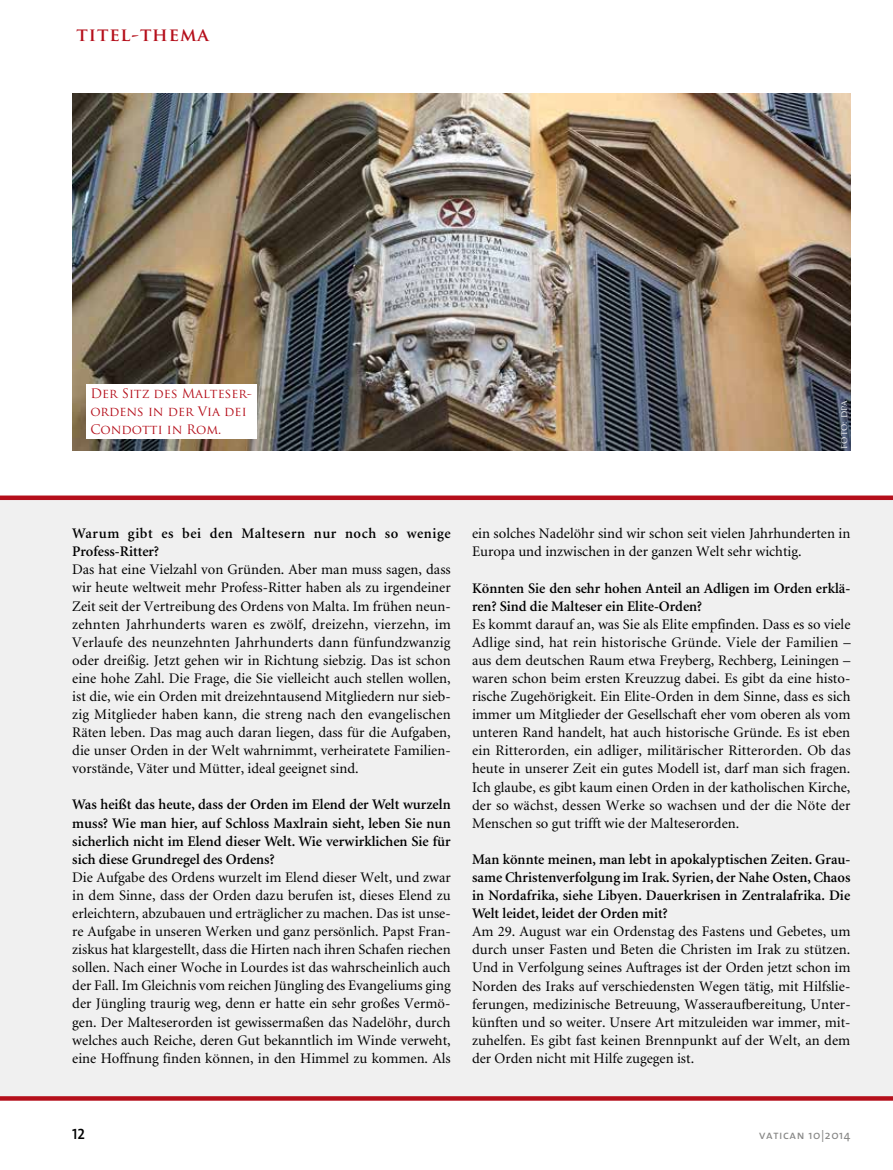
<style>
.page{position:relative;width:893px;height:1170px;background:#fff}
.page>*{position:absolute;margin:0;border:0;box-sizing:border-box;transform-origin:0 0}
.t1{font:700 18px "Trajan Pro";letter-spacing:.05em;color:#b50f1b}
.t2{font:15px "The Sans Semi Bold Caps";color:#000}
.t3{font:14.7px/18.1px "Minion";color:#000;text-align:justify}
.t4{font:600 14.7px/18.1px "Minion";color:#000;text-align:justify}
.t5{font:600 14.7px/18.1px "Minion";letter-spacing:.035em;color:#000}
.t6{font:12.75px/18px "Trajan Pro";color:#b50f1b}
.t7{font:12px "The Sans Caps";letter-spacing:.05em;color:#878786}
.t8{font:9px "Trajan Pro";color:#fff}
.s1{font-family:"The Sans"}
</style>
<div class="page">
<img style="left:72px;top:94px;width:778px;height:357px">
<div style="left:0;top:495px;width:893px;height:605px;background:#f0f0f0"></div>
<div style="left:86px;top:384px;width:170px;height:54px;background:#fff"></div>
<p class="t1" style="left:77px;top:23px;width:134px">TITEL-THEMA</p>
<p class="t6" style="left:90px;top:384px;width:163px">Der Sitz des Malteser&shy;ordens in der Via dei<br>Condotti in Rom.</p>
<p class="t8" style="left:838px;top:448px;width:50px;rotate:-90deg">foto: dpa</p>
<p class="t5" style="left:72px;top:524px;width:380px">Warum gibt es bei den Maltesern nur noch so wenige<br>Profess-Ritter?</p>
<p class="t3" style="left:72px;top:561px;width:380px">Das hat eine Vielzahl von Gründen. Aber man muss sagen, dass wir heute weltweit mehr Profess-Ritter haben als zu irgendeiner Zeit seit der Vertreibung des Ordens von Malta. Im frühen neun&shy;zehnten Jahrhunderts waren es zwölf, dreizehn, vierzehn, im Verlaufe des neunzehnten Jahrhunderts dann fünfundzwanzig oder dreißig. Jetzt gehen wir in Richtung siebzig. Das ist schon eine hohe Zahl. Die Frage, die Sie vielleicht auch stellen wollen, ist die, wie ein Orden mit dreizehntausend Mitgliedern nur sieb&shy;zig Mitglieder haben kann, die streng nach den evangelischen Räten leben. Das mag auch daran liegen, dass für die Aufgaben, die unser Orden in der Welt wahrnimmt, verheiratete Familien&shy;vorstände, Väter und Mütter, ideal geeignet sind.</p>
<p class="t4" style="left:72px;top:796px;width:380px">Was heißt das heute, dass der Orden im Elend der Welt wurzeln muss? Wie man hier, auf Schloss Maxlrain sieht, leben Sie nun sicherlich nicht im Elend dieser Welt. Wie verwirklichen Sie für sich diese Grundregel des Ordens?</p>
<p class="t3" style="left:72px;top:868px;width:380px">Die Aufgabe des Ordens wurzelt im Elend dieser Welt, und zwar in dem Sinne, dass der Orden dazu berufen ist, dieses Elend zu erleichtern, abzubauen und erträglicher zu machen. Das ist unse&shy;re Aufgabe in unseren Werken und ganz persönlich. Papst Fran&shy;ziskus hat klargestellt, dass die Hirten nach ihren Schafen riechen sollen. Nach einer Woche in Lourdes ist das wahrscheinlich auch der Fall. Im Gleichnis vom reichen Jüngling des Evangeliums ging der Jüngling traurig weg, denn er hatte ein sehr großes Vermö&shy;gen. Der Malteserorden ist gewissermaßen das Nadelöhr, durch welches auch Reiche, deren Gut bekanntlich im Winde verweht, eine Hoffnung finden können, in den Himmel zu kommen. Als</p>
<p class="t3" style="left:472px;top:525px;width:380px">ein solches Nadelöhr sind wir schon seit vielen Jahrhunderten in<br>Europa und inzwischen in der ganzen Welt sehr wichtig.</p>
<p class="t4" style="left:472px;top:579px;width:380px">Könnten Sie den sehr hohen Anteil an Adligen im Orden erklä&shy;ren? Sind die Malteser ein Elite-Orden?</p>
<p class="t3" style="left:472px;top:615px;width:380px">Es kommt darauf an, was Sie als Elite empfinden. Dass es so viele Adlige sind, hat rein historische Gründe. Viele der Familien – aus dem deutschen Raum etwa Freyberg, Rechberg, Leiningen – waren schon beim ersten Kreuzzug dabei. Es gibt da eine histo&shy;rische Zugehörigkeit. Ein Elite-Orden in dem Sinne, dass es sich immer um Mitglieder der Gesellschaft eher vom oberen als vom unteren Rand handelt, hat auch historische Gründe. Es ist eben ein Ritterorden, ein adliger, militärischer Ritterorden. Ob das heute in unserer Zeit ein gutes Modell ist, darf man sich fragen.<br>Ich glaube, es gibt kaum einen Orden in der katholischen Kirche, der so wächst, dessen Werke so wachsen und der die Nöte der Menschen so gut trifft wie der Malteserorden.</p>
<p class="t4" style="left:472px;top:850px;width:380px">Man könnte meinen, man lebt in apokalyptischen Zeiten. Grau&shy;same Christenverfolgung im Irak. Syrien, der Nahe Osten, Chaos in Nordafrika, siehe Libyen. Dauerkrisen in Zentralafrika. Die Welt leidet, leidet der Orden mit?</p>
<p class="t3" style="left:472px;top:922px;width:380px">Am 29. August war ein Ordenstag des Fastens und Gebetes, um durch unser Fasten und Beten die Christen im Irak zu stützen.<br>Und in Verfolgung seines Auftrages ist der Orden jetzt schon im Norden des Iraks auf verschiedensten Wegen tätig, mit Hilfslie&shy;ferungen, medizinische Betreuung, Wasseraufbereitung, Unter&shy;künften und so weiter. Unsere Art mitzuleiden war immer, mit&shy;zuhelfen. Es gibt fast keinen Brennpunkt auf der Welt, an dem der Orden nicht mit Hilfe zugegen ist.</p>
<p class="t2" style="left:72px;top:1123px;width:14px">12</p>
<p class="t7" style="left:759px;top:1126px;width:93px">vatican <span class="s1">10</span>|<span class="s1">2014</span></p>
</div>
